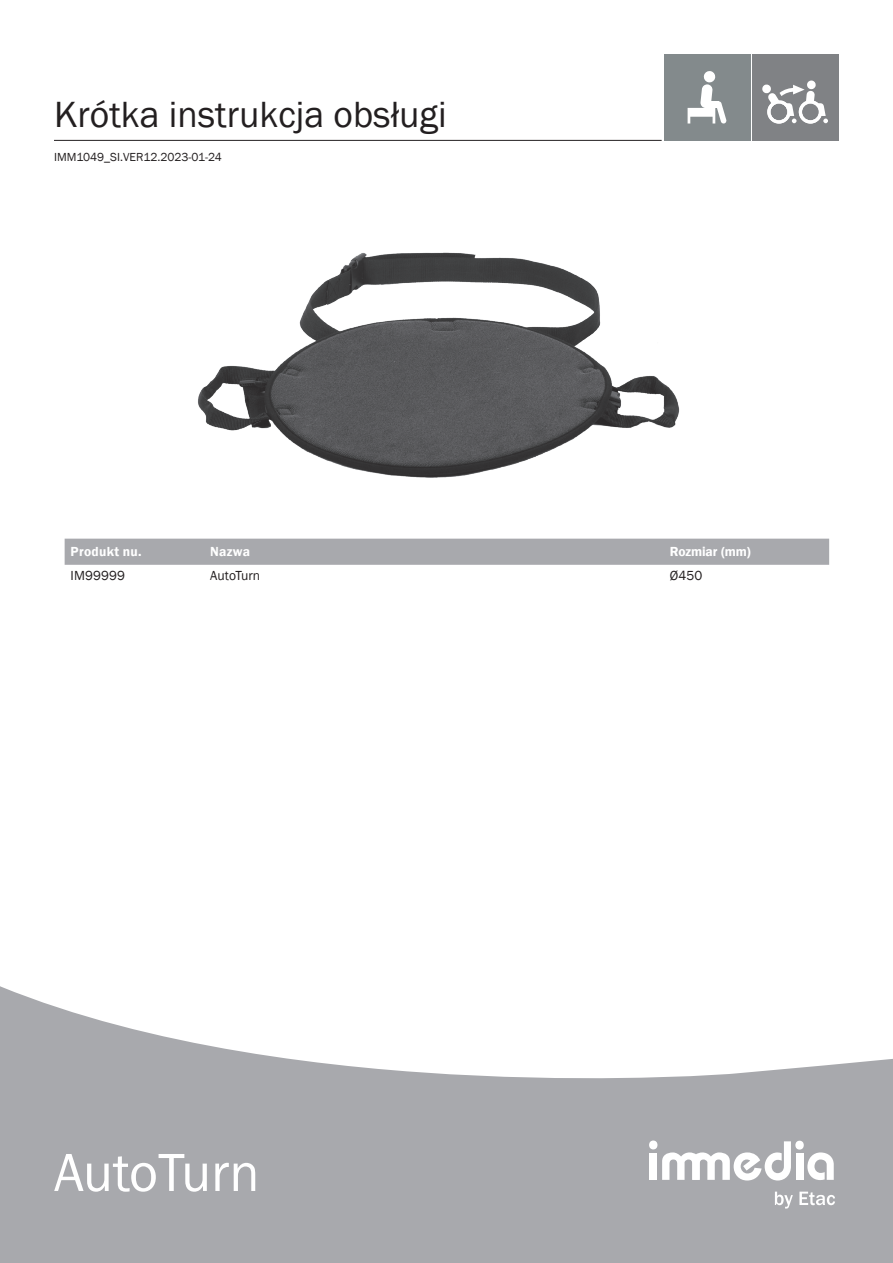
<style>
.page{position:relative;width:893px;height:1263px;background:#fff}
.page>*{position:absolute;margin:0;border:0;box-sizing:border-box;transform-origin:0 0}
.t1{font:55.5px "Franklin Gothic";color:#fff}
.t2{font:37.5px "Franklin Gothic";color:#231f20}
.t3{font:13.5px "Franklin Gothic";letter-spacing:.005em;color:#231f20}
.t4{font:600 13.5px "Franklin Gothic";letter-spacing:.02em;color:#fff}
.t5{font:600 13.5px "Franklin Gothic";letter-spacing:-.01em;color:#fff}
.t6{font:12px "Franklin Gothic";color:#231f20}
</style>
<div class="page">
<svg style="left:0;top:986px;width:893px;height:277px;fill:#a8a9ad"></svg>
<div style="left:752px;top:54px;width:87px;height:86px;background:#808285"></div>
<svg style="left:762px;top:80px;width:66px;height:44px"></svg>
<div style="left:664px;top:54px;width:86px;height:87px;background:#838a8c"></div>
<svg style="left:688px;top:71px;width:39px;height:53px"></svg>
<div style="left:65px;top:539px;width:764px;height:26px;background:#a8a9ad"></div>
<div style="left:795px;top:1141px;width:9px;height:8px;background:#fff;border-radius:50%"></div>
<div style="left:649px;top:1140px;width:8px;height:9px;background:#fff;border-radius:50%"></div>
<svg style="left:662px;top:1141px;width:129px;height:39px"></svg>
<div style="left:796px;top:1153px;width:7px;height:27px;background:#fff"></div>
<svg style="left:807px;top:1152px;width:27px;height:28px"></svg>
<div style="left:650px;top:1153px;width:7px;height:27px;background:#fff"></div>
<svg style="left:775px;top:1191px;width:18px;height:17px"></svg>
<svg style="left:799px;top:1191px;width:36px;height:14px"></svg>
<hr style="left:54px;top:140px;width:608px;height:1px;background:#231f20">
<img style="left:198px;top:252px;width:482px;height:226px">
<p class="t2" style="left:54px;top:91px;width:394px">Krótka instrukcja obsługi</p>
<p class="t6" style="left:54px;top:150px;width:169px">IMM1049_SI.VER12.2023-01-24</p>
<p class="t4" style="left:71px;top:544px;width:72px">Produkt nu.</p>
<p class="t4" style="left:210px;top:544px;width:42px">Nazwa</p>
<p class="t5" style="left:670px;top:544px;width:83px">Rozmiar (mm)</p>
<p class="t3" style="left:71px;top:567px;width:56px">IM99999</p>
<p class="t3" style="left:210px;top:567px;width:52px">AutoTurn</p>
<p class="t3" style="left:670px;top:567px;width:34px">Ø450</p>
<p class="t1" style="left:54px;top:1138px;width:207px">AutoTurn</p>
</div>
